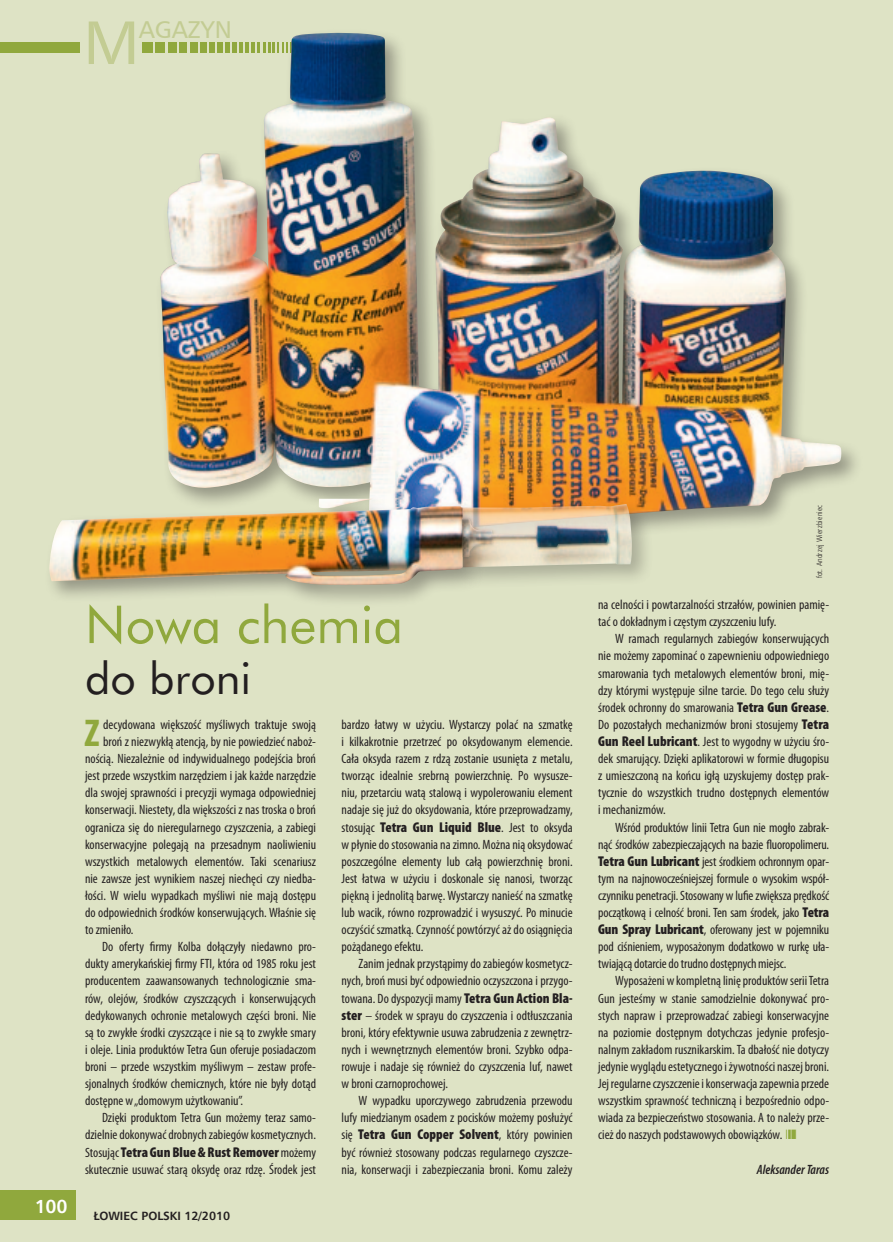
<style>
.page{position:relative;width:893px;height:1242px;background:#dee3c5}
.page>*{position:absolute;margin:0;border:0;box-sizing:border-box;transform-origin:0 0}
.zywa_pagina{font:58.5px "Humnst 777 PL";color:#c3cc93}
.tytul_OK{font:51px "Futura Bk PL";color:#90a83d}
.tytul_OK-2{font:43.5px "Futura Bk PL";color:#231f20}
.news_pierwszy{font:700 condensed 38.85px "Myriad Pro";color:#90a83d}
.zywa_pagina-2{font:23.1px "Humnst 777 PL";color:#c3cc93}
.t1{font:700 18px "Humnst 777 PL";color:#fff}
.news{font:900 condensed 14.25px "Myriad Pro";color:#231f20}
.news-2{font:condensed 13.5px/17.1px "Myriad Pro";color:#231f20;text-align:justify}
.news_pierwszy-2{font:condensed 13.5px "Myriad Pro";color:#231f20}
.news_autor{font:italic 600 condensed 13.5px "Myriad Pro";color:#231f20}
.t2{font:700 12px "Humnst 777 EU";color:#231f20}
.foto_autor{font:7.5px "Humnst 777 Lt Cn PL";letter-spacing:.02em;color:#231f20}
.s1{font-weight:400;font-size:13.5px}
.s2{font-weight:900;font-size:14.25px}
</style>
<div class="page">
<div style="left:0;top:1190px;width:76px;height:30px;background:#90a83d"></div>
<div style="left:0;top:42px;width:80px;height:11px;background:#90a83d"></div>
<div style="left:142px;top:42px;width:11px;height:11px;background:#90a83d"></div>
<img style="left:160px;top:34px;width:682px;height:495px">
<div style="left:457px;top:499px;width:197px;height:90px;background:#231f20;opacity:.4"></div>
<img style="left:485px;top:504px;width:149px;height:63px">
<div style="left:44px;top:493px;width:441px;height:115px;background:#231f20;opacity:.4"></div>
<img style="left:49px;top:499px;width:414px;height:87px">
<img style="left:462px;top:518px;width:146px;height:39px">
<p class="zywa_pagina" style="left:83px;top:5px;width:57px">M</p>
<p class="zywa_pagina-2" style="left:139px;top:15px;width:95px">AGAZYN</p>
<p class="t1" style="left:35px;top:1194px;width:34px">100</p>
<p class="tytul_OK" style="left:85px;top:592px;width:320px">Nowa chemia</p>
<p class="tytul_OK-2" style="left:85px;top:651px;width:168px">do broni</p>
<p class="news_pierwszy" style="left:85px;top:709px;width:17px">Z</p>
<p class="news_pierwszy-2" style="left:103px;top:716px;width:214px">decydowana większość myśliwych traktuje swoją</p>
<p class="news_pierwszy-2" style="left:103px;top:733px;width:214px">broń z niezwykłą atencją, by nie powiedzieć naboż-</p>
<p class="news_pierwszy-2" style="left:85px;top:750px;width:233px">nością. Niezależnie od indywidualnego podejścia broń</p>
<p class="news_pierwszy-2" style="left:85px;top:767px;width:233px">jest przede wszystkim narzędziem i jak każde narzędzie</p>
<p class="news_pierwszy-2" style="left:85px;top:784px;width:233px">dla swojej sprawności i precyzji wymaga odpowiedniej</p>
<p class="news_pierwszy-2" style="left:85px;top:802px;width:233px">konserwacji. Niestety, dla większości z nas troska o broń</p>
<p class="news_pierwszy-2" style="left:85px;top:819px;width:233px">ogranicza się do nieregularnego czyszczenia, a zabiegi</p>
<p class="news_pierwszy-2" style="left:85px;top:836px;width:233px">konserwacyjne polegają na przesadnym naoliwieniu</p>
<p class="news_pierwszy-2" style="left:85px;top:853px;width:233px">wszystkich metalowych elementów. Taki scenariusz</p>
<p class="news_pierwszy-2" style="left:85px;top:870px;width:233px">nie zawsze jest wynikiem naszej niechęci czy niedba-</p>
<p class="news_pierwszy-2" style="left:85px;top:887px;width:233px">łości. W wielu wypadkach myśliwi nie mają dostępu</p>
<p class="news_pierwszy-2" style="left:85px;top:904px;width:233px">do odpowiednich środków konserwujących. Właśnie się</p>
<p class="news_pierwszy-2" style="left:85px;top:921px;width:50px">to zmieniło.</p>
<p class="news-2" style="left:85px;top:938px;width:233px;text-indent:17px">Do oferty firmy Kolba dołączyły niedawno pro&shy;dukty amerykańskiej firmy FTI, która od 1985 roku jest producentem zaawansowanych technologicznie sma&shy;rów, olejów, środków czyszczących i konserwujących dedykowanych ochronie metalowych części broni. Nie są to zwykłe środki czyszczące i nie są to zwykłe smary i oleje. Linia produktów Tetra Gun oferuje posiadaczom broni – przede wszystkim myśliwym – zestaw profe&shy;sjonalnych środków chemicznych, które nie były dotąd dostępne w „domowym użytkowaniu”.</p>
<p class="news-2" style="left:85px;top:1109px;width:233px;text-align:right">Dzięki produktom Tetra Gun możemy teraz samo&shy;dzielnie dokonywać drobnych zabiegów kosmetycznych.</p>
<p class="news" style="left:85px;top:1142px;width:233px"><span class="s1">Stosując</span> Tetra Gun Blue &amp; Rust Remover <span class="s1">możemy</span></p>
<p class="news-2" style="left:85px;top:1160px;width:233px">skutecznie usuwać starą oksydę oraz rdzę. Środek jest</p>
<p class="t2" style="left:94px;top:1208px;width:138px">ŁOWIEC POLSKI 12/2010</p>
<p class="news-2" style="left:342px;top:715px;width:233px">bardzo łatwy w użyciu. Wystarczy polać na szmatkę i kilkakrotnie przetrzeć po oksydowanym elemencie.<br>Cała oksyda razem z rdzą zostanie usunięta z metalu, tworząc idealnie srebrną powierzchnię. Po wysusze&shy;niu, przetarciu watą stalową i wypolerowaniu element nadaje się już do oksydowania, które przeprowadzamy, stosując <span class="s2">Tetra Gun Liquid Blue</span>. Jest to oksyda w płynie do stosowania na zimno. Można nią oksydować poszczególne elementy lub całą powierzchnię broni.<br>Jest łatwa w użyciu i doskonale się nanosi, tworząc piękną i jednolitą barwę. Wystarczy nanieść na szmatkę lub wacik, równo rozprowadzić i wysuszyć. Po minucie oczyścić szmatką. Czynność powtórzyć aż do osiągnięcia pożądanego efektu.</p>
<p class="news-2" style="left:342px;top:955px;width:233px;text-indent:17px">Zanim jednak przystąpimy do zabiegów kosmetycz&shy;nych, broń musi być odpowiednio oczyszczona i przygo&shy;towana. Do dyspozycji mamy <span class="s2">Tetra Gun Action Bla&shy;ster</span> – środek w sprayu do czyszczenia i odtłuszczania broni, który efektywnie usuwa zabrudzenia z zewnętrz&shy;nych i wewnętrznych elementów broni. Szybko odpa&shy;rowuje i nadaje się również do czyszczenia luf, nawet w broni czarnoprochowej.</p>
<p class="news-2" style="left:342px;top:1092px;width:233px;text-align:right">W wypadku uporczywego zabrudzenia przewodu lufy miedzianym osadem z pocisków możemy posłużyć</p>
<p class="news" style="left:342px;top:1125px;width:233px"><span class="s1">się</span> Tetra Gun Copper Solvent<span class="s1">, który powinien</span></p>
<p class="news-2" style="left:342px;top:1143px;width:233px">być również stosowany podczas regularnego czyszcze&shy;nia, konserwacji i zabezpieczania broni. Komu zależy</p>
<p class="foto_autor" style="left:814px;top:578px;width:75px;rotate:-90deg">fot. Andrzej Wierzbieniec</p>
<p class="news-2" style="left:598px;top:596px;width:233px">na celności i powtarzalności strzałów, powinien pamię&shy;tać o dokładnym i częstym czyszczeniu lufy.</p>
<p class="news-2" style="left:598px;top:630px;width:233px;text-indent:17px">W ramach regularnych zabiegów konserwujących nie możemy zapominać o zapewnieniu odpowiedniego smarowania tych metalowych elementów broni, mię&shy;dzy którymi występuje silne tarcie. Do tego celu służy środek ochronny do smarowania <span class="s2">Tetra Gun Grease</span>.<br>Do pozostałych mechanizmów broni stosujemy <span class="s2">Tetra Gun Reel Lubricant</span>. Jest to wygodny w użyciu śro&shy;dek smarujący. Dzięki aplikatorowi w formie długopisu z umieszczoną na końcu igłą uzyskujemy dostęp prak&shy;tycznie do wszystkich trudno dostępnych elementów i mechanizmów.</p>
<p class="news-2" style="left:598px;top:818px;width:233px;text-indent:17px">Wśród produktów linii Tetra Gun nie mogło zabrak&shy;nąć środków zabezpieczających na bazie fluoropolimeru.<br><span class="s2">Tetra Gun Lubricant</span> jest środkiem ochronnym opar&shy;tym na najnowocześniejszej formule o wysokim współ&shy;czynniku penetracji. Stosowany w lufie zwiększa prędkość początkową i celność broni. Ten sam środek, jako <span class="s2">Tetra Gun Spray Lubricant</span>, oferowany jest w pojemniku pod ciśnieniem, wyposażonym dodatkowo w rurkę uła&shy;twiającą dotarcie do trudno dostępnych miejsc.</p>
<p class="news-2" style="left:598px;top:972px;width:233px;text-indent:17px">Wyposażeni w kompletną linię produktów serii Tetra Gun jesteśmy w stanie samodzielnie dokonywać pro&shy;stych napraw i przeprowadzać zabiegi konserwacyjne na poziomie dostępnym dotychczas jedynie profesjo&shy;nalnym zakładom rusznikarskim. Ta dbałość nie dotyczy jedynie wyglądu estetycznego i żywotności naszej broni.<br>Jej regularne czyszczenie i konserwacja zapewnia przede wszystkim sprawność techniczną i bezpośrednio odpo&shy;wiada za bezpieczeństwo stosowania. A to należy prze&shy;cież do naszych podstawowych obowiązków.</p>
<p class="news_autor" style="left:757px;top:1160px;width:74px">Aleksander Taras</p>
</div>
